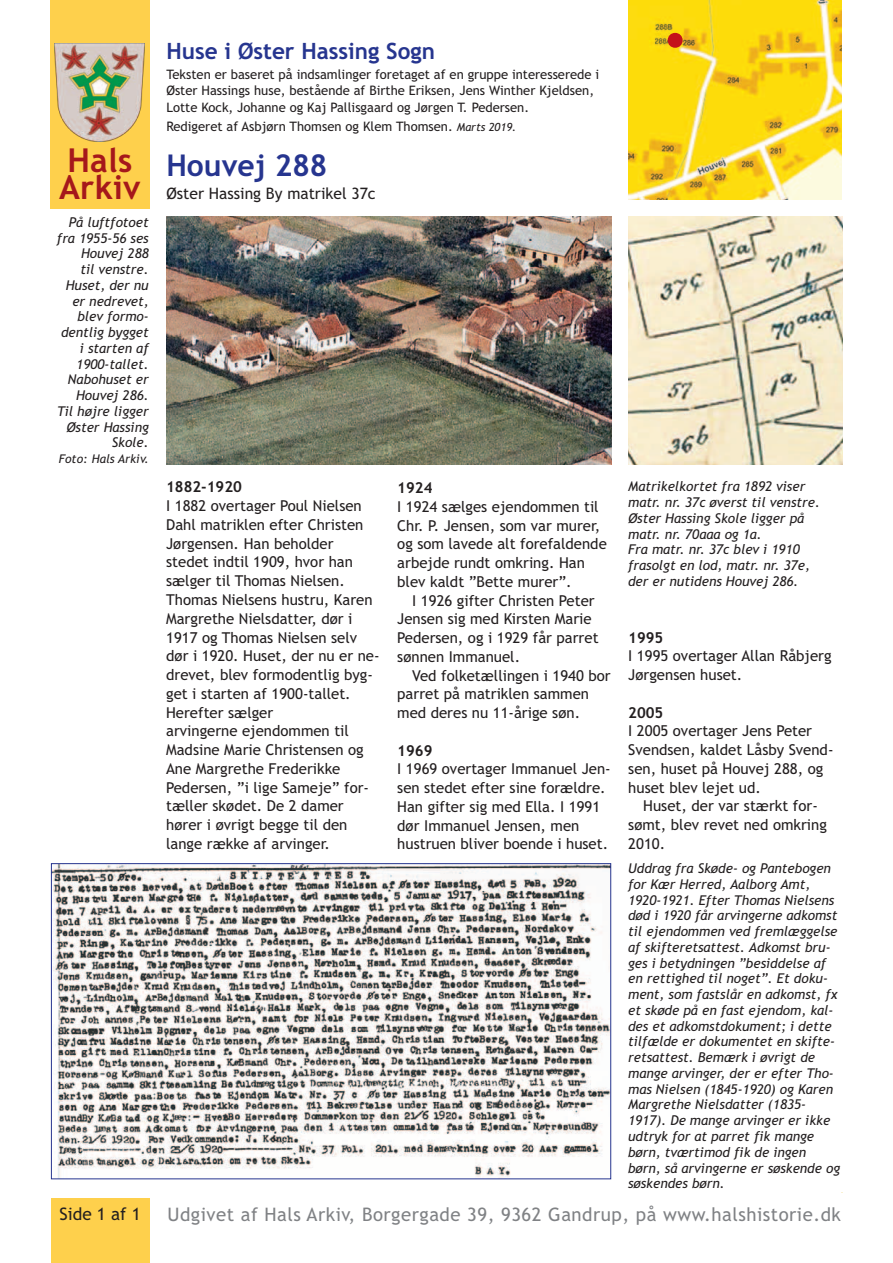
<style>
.page{position:relative;width:893px;height:1263px;background:#fff}
.page>*{position:absolute;margin:0;border:0;box-sizing:border-box;transform-origin:0 0}
.t1{font:69px "Helvetica";color:#c4121a}
.t2{font:700 33px "Trebuchet MS";letter-spacing:.01em;color:#a5181b}
.t3{font:700 30px "Trebuchet MS";color:#26358f}
.t4{font:700 22.5px "Trebuchet MS";color:#26358f}
.t5{font:18.6px "Trebuchet MS";letter-spacing:.025em;color:#808285}
.t6{font:17.25px "Trebuchet MS";color:#231f20}
.t7{font:15.75px "Trebuchet MS";color:#231f20}
.t8{font:15px/18.8px "Trebuchet MS";color:#231f20}
.t9{font:700 15px "Trebuchet MS";color:#231f20}
.t10{font:italic 13.5px/15.8px "Trebuchet MS";color:#231f20;text-align:right}
.t11{font:13.05px/16.5px "Trebuchet MS";color:#231f20}
.t12{font:italic 12px "Trebuchet MS";color:#231f20}
.s1{font-style:italic;font-size:11.25px}
</style>
<div class="page">
<div style="left:51px;top:1198px;width:98px;height:65px;background:#fed04c"></div>
<img style="left:628px;top:0;width:214px;height:200px">
<img style="left:166px;top:217px;width:445px;height:248px">
<div style="left:50px;top:0;width:99px;height:208px;background:#fed04c"></div>
<img style="left:54px;top:43px;width:90px;height:98px">
<img style="left:628px;top:217px;width:214px;height:248px">
<img style="left:53px;top:865px;width:556px;height:312px">
<p class="t2" style="left:67px;top:141px;width:67px">Hals</p>
<p class="t2" style="left:59px;top:168px;width:83px">Arkiv</p>
<p class="t10" style="left:69px;top:215px;width:81px">På luftfotoet</p>
<p class="t10" style="left:57px;top:231px;width:93px">fra 1955-56 ses<br>Houvej 288</p>
<p class="t10" style="left:80px;top:263px;width:70px">til venstre.</p>
<p class="t10" style="left:61px;top:278px;width:89px">Huset, der nu er nedrevet, blev formo&shy;dentlig bygget</p>
<p class="t10" style="left:80px;top:341px;width:70px">i starten af</p>
<p class="t10" style="left:76px;top:357px;width:74px">1900-tallet.</p>
<p class="t10" style="left:68px;top:373px;width:82px">Nabohuset er<br>Houvej 286.</p>
<p class="t10" style="left:57px;top:404px;width:93px">Til højre ligger<br>Øster Hassing<br>Skole.</p>
<p class="t12" style="left:59px;top:454px;width:91px">Foto: Hals Arkiv.</p>
<p class="t6" style="left:60px;top:1207px;width:83px">Side 1 af 1</p>
<p class="t4" style="left:166px;top:38px;width:270px">Huse i Øster Hassing Sogn</p>
<p class="t11" style="left:166px;top:67px;width:434px">Teksten er baseret på indsamlinger foretaget af en gruppe interesserede i<br>Øster Hassings huse, bestående af Birthe Eriksen, Jens Winther Kjeldsen,</p>
<p class="t11" style="left:166px;top:100px;width:364px">Lotte Kock, Johanne og Kaj Pallisgaard og Jørgen T. Pedersen.</p>
<p class="t11" style="left:166px;top:119px;width:351px">Redigeret af Asbjørn Thomsen og Klem Thomsen. <span class="s1">Marts 2019.</span></p>
<p class="t3" style="left:166px;top:148px;width:163px">Houvej 288</p>
<p class="t7" style="left:166px;top:187px;width:211px">Øster Hassing By matrikel 37c</p>
<p class="t1" style="left:663px;top:15px;width:26px">•</p>
<p class="t9" style="left:166px;top:478px;width:77px">1882-1920</p>
<p class="t8" style="left:166px;top:498px;width:199px;text-align:justify">I 1882 overtager Poul Nielsen Dahl matriklen efter Christen Jørgensen. Han beholder</p>
<p class="t8" style="left:166px;top:554px;width:188px">stedet indtil 1909, hvor han sælger til Thomas Nielsen.</p>
<p class="t8" style="left:166px;top:592px;width:215px">Thomas Nielsens hustru, Karen<br>Margrethe Nielsdatter, dør i<br>1917 og Thomas Nielsen selv dør i 1920. Huset, der nu er ne&shy;drevet, blev formodentlig byg&shy;get i starten af 1900-tallet.<br>Herefter sælger</p>
<p class="t8" style="left:166px;top:723px;width:184px">arvingerne ejendommen til</p>
<p class="t8" style="left:166px;top:742px;width:199px">Madsine Marie Christensen og<br>Ane Margrethe Frederikke</p>
<p class="t8" style="left:166px;top:779px;width:205px">Pedersen, ”i lige Sameje” for&shy;tæller skødet. De 2 damer hører i øvrigt begge til den lange række af arvinger.</p>
<p class="t9" style="left:397px;top:479px;width:37px">1924</p>
<p class="t8" style="left:397px;top:498px;width:211px">I 1924 sælges ejendommen til<br>Chr. P. Jensen, som var murer, og som lavede alt forefaldende arbejde rundt omkring. Han blev kaldt ”Bette murer”.</p>
<p class="t8" style="left:397px;top:592px;width:203px;text-indent:15px">I 1926 gifter Christen Peter<br>Jensen sig med Kirsten Marie<br>Pedersen, og i 1929 får parret sønnen Immanuel.</p>
<p class="t8" style="left:397px;top:667px;width:215px;text-indent:15px">Ved folketællingen i 1940 bor parret på matriklen sammen med deres nu 11-årige søn.</p>
<p class="t9" style="left:397px;top:742px;width:37px">1969</p>
<p class="t8" style="left:397px;top:761px;width:215px">I 1969 overtager Immanuel Jen&shy;sen stedet efter sine forældre.<br>Han gifter sig med Ella. I 1991 dør Immanuel Jensen, men</p>
<p class="t8" style="left:397px;top:836px;width:212px">hustruen bliver boende i huset.</p>
<p class="t10" style="left:628px;top:480px;width:193px;text-align:left">Matrikelkortet fra 1892 viser matr. nr. 37c øverst til venstre.<br>Øster Hassing Skole ligger på</p>
<p class="t10" style="left:628px;top:527px;width:135px">matr. nr. 70aaa og 1a.</p>
<p class="t10" style="left:628px;top:543px;width:173px">Fra matr. nr. 37c blev i 1910</p>
<p class="t10" style="left:628px;top:559px;width:183px">frasolgt en lod, matr. nr. 37e,</p>
<p class="t10" style="left:628px;top:574px;width:172px">der er nutidens Houvej 286.</p>
<p class="t9" style="left:628px;top:629px;width:37px">1995</p>
<p class="t8" style="left:628px;top:648px;width:205px">I 1995 overtager Allan Råbjerg<br>Jørgensen huset.</p>
<p class="t9" style="left:628px;top:704px;width:37px">2005</p>
<p class="t8" style="left:628px;top:723px;width:207px">I 2005 overtager Jens Peter<br>Svendsen, kaldet Låsby Svend&shy;sen, huset på Houvej 288, og huset blev lejet ud.</p>
<p class="t8" style="left:628px;top:798px;width:200px;text-indent:15px">Huset, der var stærkt for&shy;sømt, blev revet ned omkring<br>2010.</p>
<p class="t10" style="left:628px;top:862px;width:214px;text-align:left">Uddrag fra Skøde- og Pantebogen for Kær Herred, Aalborg Amt,<br>1920-1921. Efter Thomas Nielsens død i 1920 får arvingerne adkomst til ejendommen ved fremlæggelse af skifteretsattest. Adkomst bru&shy;ges i betydningen ”besiddelse af en rettighed til noget”. Et doku&shy;ment, som fastslår en adkomst, fx et skøde på en fast ejendom, kal&shy;des et adkomstdokument; i dette tilfælde er dokumentet en skifte&shy;retsattest. Bemærk i øvrigt de mange arvinger, der er efter Tho&shy;mas Nielsen (1845-1920) og Karen<br>Margrethe Nielsdatter (1835-<br>1917). De mange arvinger er ikke udtryk for at parret fik mange børn, tværtimod fik de ingen børn, så arvingerne er søskende og søskendes børn.</p>
<p class="t5" style="left:167px;top:1208px;width:675px">Udgivet af Hals Arkiv, Borgergade 39, 9362 Gandrup, på www.halshistorie.dk</p>
</div>
